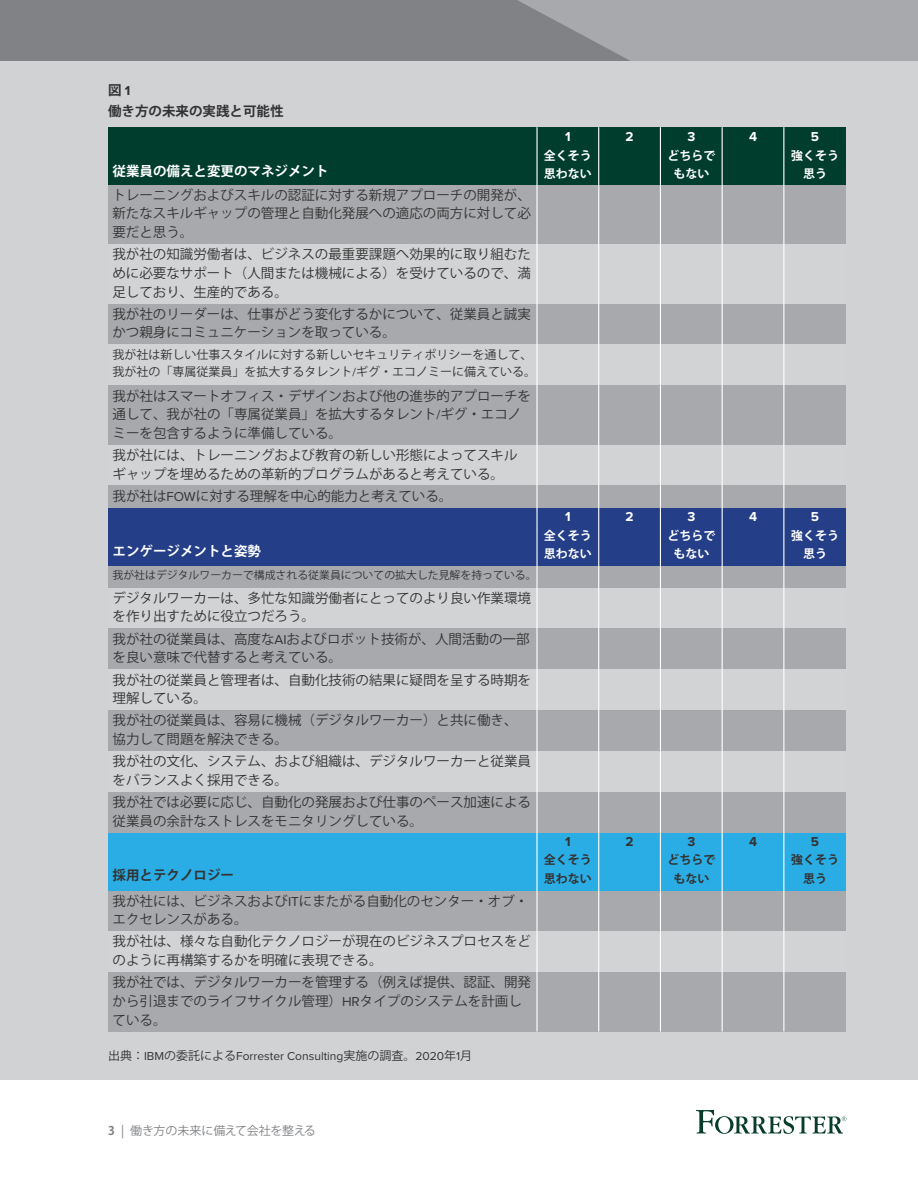
<style>
.page{position:relative;width:918px;height:1188px;background:#fff}
.page>*{position:absolute;margin:0;border:0;box-sizing:border-box;transform-origin:0 0}
.t1{font:13.35px/18.6px "Koz Go Pr 6 N";color:#333}
.t2{font:700 13.35px "Koz Go Pr 6 N";color:#fff}
.t3{font:700 13.35px/20.9px "Koz Go Pr 6 N";color:#333}
.t4{font:700 13.35px "Proxima Nova";color:#fff}
.t5{font:700 13.35px "Proxima Nova";color:#333}
.t6{font:12px "Koz Go Pro";letter-spacing:-.02em;color:#808285}
.t7{font:11.85px/17.1px "Koz Go Pr 6 N";color:#333}
.t8{font:11.85px "Proxima Nova";color:#333}
.t9{font:700 11.85px/18.6px "Koz Go Pr 6 N";color:#fff;text-align:center}
.t10{font:700 11.85px/18.6px "Koz Go Pr 6 N";color:#333;text-align:center}
.t11{font:10.8px "Koz Go Pr 6 N";color:#333}
.s1{font-family:"Proxima Nova"}
.s2{font-family:"Koz Go Pr 6 N"}
.s3{font-weight:700}
</style>
<div class="page">
<div style="left:0;top:0;width:918px;height:1080px;background:#d1d2d4"></div>
<div style="left:0;top:0;width:918px;height:61px;background:#808285"></div>
<svg style="left:518px;top:0;width:400px;height:61px;background:#a2a3a7"></svg>
<svg style="left:696px;top:1110px;width:150px;height:24px"></svg>
<div style="left:108px;top:185px;width:738px;height:59px;background:#a7a9ac"></div>
<div style="left:108px;top:304px;width:738px;height:41px;background:#a7a9ac"></div>
<div style="left:108px;top:385px;width:738px;height:60px;background:#a7a9ac"></div>
<div style="left:108px;top:486px;width:738px;height:22px;background:#a7a9ac"></div>
<div style="left:108px;top:566px;width:738px;height:22px;background:#a7a9ac"></div>
<div style="left:108px;top:628px;width:738px;height:41px;background:#a7a9ac"></div>
<div style="left:108px;top:710px;width:738px;height:41px;background:#a7a9ac"></div>
<div style="left:108px;top:792px;width:738px;height:41px;background:#a7a9ac"></div>
<div style="left:108px;top:890px;width:738px;height:41px;background:#a7a9ac"></div>
<div style="left:108px;top:972px;width:738px;height:60px;background:#a7a9ac"></div>
<div style="left:108px;top:508px;width:738px;height:58px;background:#243e87"></div>
<div style="left:108px;top:833px;width:738px;height:57px;background:#2aade4"></div>
<div style="left:108px;top:127px;width:738px;height:58px;background:#013d2d"></div>
<hr style="left:536px;top:127px;width:2px;height:905px;background:#fff">
<hr style="left:598px;top:127px;width:1px;height:905px;background:#fff">
<hr style="left:660px;top:127px;width:1px;height:905px;background:#fff">
<hr style="left:722px;top:127px;width:1px;height:905px;background:#fff">
<hr style="left:783px;top:127px;width:1px;height:905px;background:#fff">
<p class="t3" style="left:108px;top:80px;width:177px">図 <span class="s1">1<br></span>働き方の未来の実践と可能性</p>
<p class="t2" style="left:112px;top:163px;width:217px">従業員の備えと変更のマネジメント</p>
<p class="t1" style="left:112px;top:186px;width:420px;text-align:justify">トレーニングおよびスキルの認証に対する新規アプローチの開発が、新たなスキルギャップの管理と自動化発展への適応の両方に対して必要だと思う。</p>
<p class="t1" style="left:112px;top:245px;width:420px;text-align:justify">我が社の知識労働者は、ビジネスの最重要課題へ効果的に取り組むために必要なサポート（人間または機械による）を受けているので、満足しており、生産的である。</p>
<p class="t1" style="left:112px;top:305px;width:420px">我が社のリーダーは、仕事がどう変化するかについて、従業員と誠実かつ親身にコミュニケーションを取っている。</p>
<p class="t7" style="left:112px;top:346px;width:425px">我が社は新しい仕事スタイルに対する新しいセキュリティポリシーを通して、我が社の「専属従業員」を拡大するタレント<span class="s1">/</span>ギグ・エコノミーに備えている。</p>
<p class="t1" style="left:112px;top:387px;width:420px">我が社はスマートオフィス・デザインおよび他の進歩的アプローチを通して、我が社の「専属従業員」を拡大するタレント<span class="s1">/</span>ギグ・エコノミーを包含するように準備している。</p>
<p class="t1" style="left:112px;top:446px;width:406px">我が社には、トレーニングおよび教育の新しい形態によってスキルギャップを埋めるための革新的プログラムがあると考えている。</p>
<p class="t1" style="left:112px;top:487px;width:341px">我が社は<span class="s1">FOW</span>に対する理解を中心的能力と考えている。</p>
<p class="t2" style="left:112px;top:543px;width:150px">エンゲージメントと姿勢</p>
<p class="t11" style="left:112px;top:569px;width:426px">我が社はデジタルワーカーで構成される従業員についての拡大した見解を持っている。</p>
<p class="t1" style="left:112px;top:589px;width:420px">デジタルワーカーは、多忙な知識労働者にとってのより良い作業環境を作り出すために役立つだろう。</p>
<p class="t1" style="left:112px;top:630px;width:419px">我が社の従業員は、高度な<span class="s1">AI</span>およびロボット技術が、人間活動の一部を良い意味で代替すると考えている。</p>
<p class="t1" style="left:112px;top:671px;width:420px">我が社の従業員と管理者は、自動化技術の結果に疑問を呈する時期を理解している。</p>
<p class="t1" style="left:112px;top:712px;width:406px">我が社の従業員は、容易に機械（デジタルワーカー）と共に働き、協力して問題を解決できる。</p>
<p class="t1" style="left:112px;top:752px;width:420px">我が社の文化、システム、および組織は、デジタルワーカーと従業員をバランスよく採用できる。</p>
<p class="t1" style="left:112px;top:793px;width:420px">我が社では必要に応じ、自動化の発展および仕事のペース加速による従業員の余計なストレスをモニタリングしている。</p>
<p class="t3" style="left:112px;top:865px;width:123px">採用とテクノロジー</p>
<p class="t1" style="left:112px;top:892px;width:417px">我が社には、ビジネスおよび<span class="s1">IT</span>にまたがる自動化のセンター・オブ・エクセレンスがある。</p>
<p class="t1" style="left:112px;top:933px;width:420px">我が社は、様々な自動化テクノロジーが現在のビジネスプロセスをどのように再構築するかを明確に表現できる。</p>
<p class="t1" style="left:112px;top:973px;width:420px">我が社では、デジタルワーカーを管理する（例えば提供、認証、開発から引退までのライフサイクル管理）<span class="s1">HR</span>タイプのシステムを計画している。</p>
<p class="t8" style="left:108px;top:1050px;width:366px"><span class="s2">出典：</span>IBM<span class="s2">の委託による</span>Forrester Consulting<span class="s2">実施の調査。</span>2020<span class="s2">年</span>1<span class="s2">月</span></p>
<p class="t4" style="left:565px;top:129px;width:7px">1</p>
<p class="t9" style="left:544px;top:146px;width:49px;text-align:left">全くそう思わない</p>
<p class="t4" style="left:565px;top:509px;width:7px">1</p>
<p class="t9" style="left:544px;top:526px;width:49px;text-align:left">全くそう思わない</p>
<p class="t5" style="left:565px;top:834px;width:7px">1</p>
<p class="t10" style="left:544px;top:851px;width:49px;text-align:left">全くそう思わない</p>
<p class="t6" style="left:108px;top:1123px;width:209px"><span class="s3">3</span> | 働き方の未来に備えて会社を整える</p>
<p class="t4" style="left:626px;top:129px;width:10px">2</p>
<p class="t4" style="left:688px;top:129px;width:9px">3</p>
<p class="t4" style="left:749px;top:129px;width:10px">4</p>
<p class="t9" style="left:668px;top:146px;width:49px">どちらでもない</p>
<p class="t4" style="left:811px;top:129px;width:10px">5</p>
<p class="t9" style="left:791px;top:146px;width:49px">強くそう思う</p>
<p class="t4" style="left:626px;top:509px;width:10px">2</p>
<p class="t4" style="left:688px;top:509px;width:9px">3</p>
<p class="t4" style="left:749px;top:509px;width:10px">4</p>
<p class="t9" style="left:668px;top:526px;width:49px">どちらでもない</p>
<p class="t4" style="left:811px;top:509px;width:10px">5</p>
<p class="t9" style="left:791px;top:526px;width:49px">強くそう思う</p>
<p class="t5" style="left:626px;top:834px;width:10px">2</p>
<p class="t5" style="left:688px;top:834px;width:9px">3</p>
<p class="t5" style="left:749px;top:834px;width:10px">4</p>
<p class="t10" style="left:668px;top:851px;width:49px">どちらでもない</p>
<p class="t5" style="left:811px;top:834px;width:10px">5</p>
<p class="t10" style="left:791px;top:851px;width:49px">強くそう思う</p>
</div>
